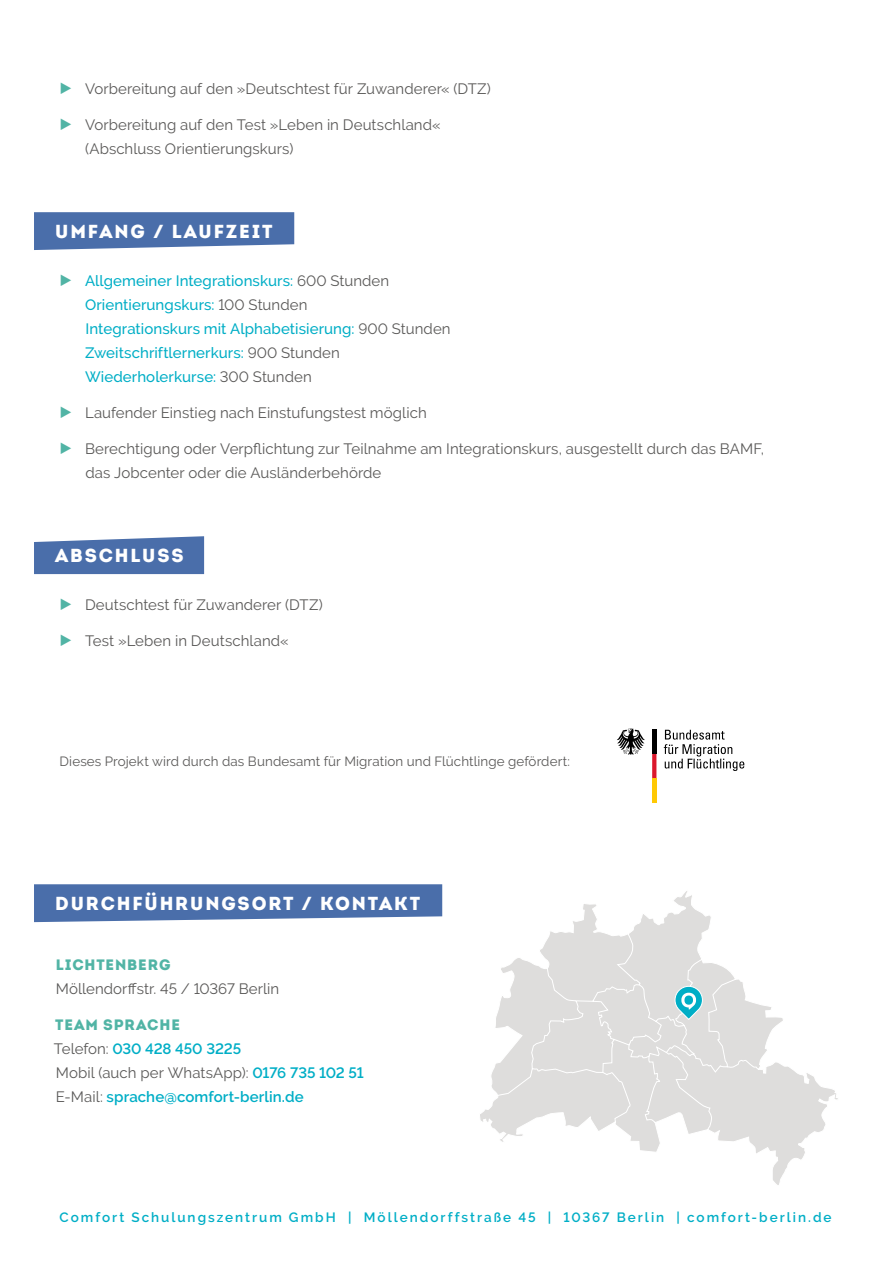
<style>
.page{position:relative;width:893px;height:1263px;background:#fff}
.page>*{position:absolute;margin:0;border:0;box-sizing:border-box;transform-origin:0 0}
.t1{font:900 18.75px "Intro";letter-spacing:.1em;color:#fff}
.t2{font:15px/24px "Raleway";letter-spacing:.005em;color:#5a5958}
.t3{font:500 15px/24px "Raleway";letter-spacing:.005em;color:#00aec6}
.t4{font:600 15px/24px "Raleway";color:#00aec6}
.t5{font:900 15px "Intro";letter-spacing:.06em;color:#51b4a5}
.t6{font:600 13.5px "Raleway";letter-spacing:.15em;color:#00aec6}
.t7{font:13.35px "Raleway";letter-spacing:.01em;color:#5a5958}
.s1{font-family:"Sarabun";font-size:19.5px;color:#51b4a5}
.s2{font-family:"Sarabun";font-weight:400;font-size:19.5px;color:#51b4a5}
.s3{font-weight:400;color:#5a5958}
</style>
<div class="page">
<svg style="left:34px;top:212px;width:260px;height:38px;background:#5879b0"></svg>
<svg style="left:34px;top:884px;width:408px;height:38px;background:#5879b0"></svg>
<hr style="left:652px;top:778px;width:4px;height:24px;background:#ffc904">
<svg style="left:652px;top:754px;width:4px;height:24px"></svg>
<hr style="left:652px;top:730px;width:4px;height:24px;background:#000">
<svg style="left:617px;top:728px;width:28px;height:27px"></svg>
<svg style="left:664px;top:730px;width:80px;height:41px"></svg>
<svg style="left:480px;top:891px;width:358px;height:294px"></svg>
<svg style="left:34px;top:536px;width:170px;height:38px;background:#5879b0"></svg>
<p class="t2" style="left:59px;top:77px;width:433px"><span class="s1">▶</span> Vorbereitung auf den »Deutschtest für Zuwanderer« (DTZ)</p>
<p class="t2" style="left:85px;top:113px;width:357px;text-indent:-26px"><span class="s1">▶</span> Vorbereitung auf den Test »Leben in Deutschland« (Abschluss Orientierungskurs)</p>
<p class="t1" style="left:55px;top:219px;width:219px">UMFANG / LAUFZEIT</p>
<p class="t3" style="left:85px;top:269px;width:367px;text-indent:-26px"><span class="s2">▶</span> Allgemeiner Integrationskurs: <span class="s3">600 Stunden </span>Orientierungskurs: <span class="s3">100 Stunden<br></span>Integrationskurs mit Alphabetisierung: <span class="s3">900 Stunden </span>Zweitschriftlernerkurs: <span class="s3">900 Stunden </span>Wiederholerkurse: <span class="s3">300 Stunden</span></p>
<p class="t2" style="left:59px;top:401px;width:369px"><span class="s1">▶</span> Laufender Einstieg nach Einstufungstest möglich</p>
<p class="t2" style="left:85px;top:437px;width:680px;text-indent:-26px"><span class="s1">▶</span> Berechtigung oder Verpflichtung zur Teilnahme am Integrationskurs, ausgestellt durch das BAMF, das Jobcenter oder die Ausländerbehörde</p>
<p class="t1" style="left:55px;top:543px;width:130px">ABSCHLUSS</p>
<p class="t2" style="left:59px;top:593px;width:265px"><span class="s1">▶</span> Deutschtest für Zuwanderer (DTZ)</p>
<p class="t2" style="left:59px;top:629px;width:231px"><span class="s1">▶</span> Test »Leben in Deutschland«</p>
<p class="t7" style="left:60px;top:754px;width:512px">Dieses Projekt wird durch das Bundesamt für Migration und Flüchtlinge gefördert:</p>
<p class="t1" style="left:55px;top:891px;width:366px">DURCHFÜHRUNGSORT / KONTAKT</p>
<p class="t5" style="left:56px;top:955px;width:116px">LICHTENBERG</p>
<p class="t2" style="left:56px;top:977px;width:225px">Möllendorffstr. 45 / 10367 Berlin</p>
<p class="t5" style="left:55px;top:1015px;width:126px">TEAM SPRACHE</p>
<p class="t4" style="left:54px;top:1037px;width:311px"><span class="s3">Telefon:</span> 030 428 450 3225<br><span class="s3">Mobil (auch per WhatsApp):</span> 0176 735 102 51<br><span class="s3">E-Mail:</span> sprache@comfort-berlin.de</p>
<p class="t6" style="left:60px;top:1210px;width:774px">Comfort Schulungszentrum GmbH | Möllendorffstraße 45 | 10367 Berlin | comfort-berlin.de</p>
</div>
